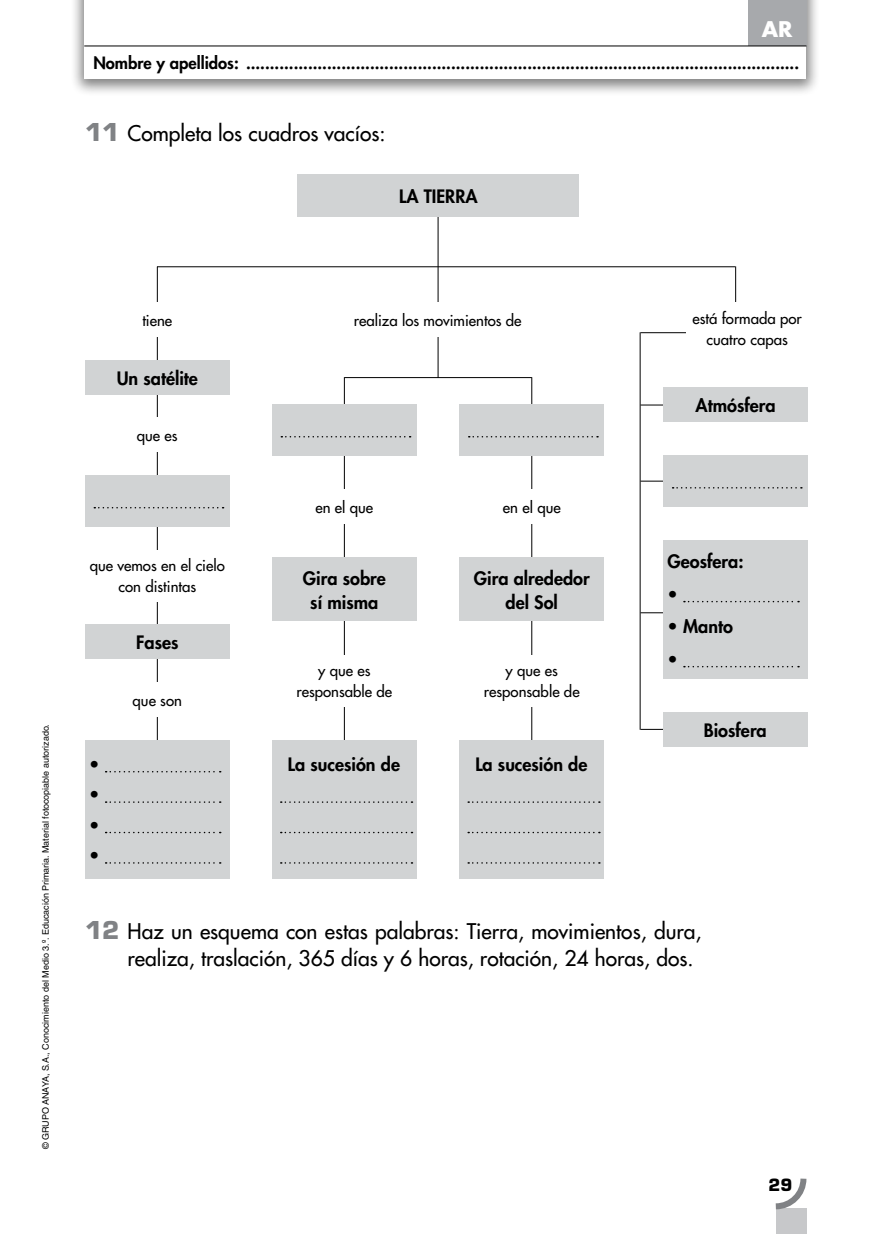
<style>
.page{position:relative;width:893px;height:1234px;background:#fff}
.page>*{position:absolute;margin:0;border:0;box-sizing:border-box;transform-origin:0 0}
.texto_general{font:500 21px/27px "Futura Std";color:#000}
.t1{font:700 21px "Futura Std";color:#fff}
.ENUNCIADOS{font:800 18px/24px "Futura Std";color:#000;text-align:center}
.t2{font:800 16.5px "Futura Std";color:#000}
.t3{font:700 16.5px "Eurostile LT Std";color:#000}
.ENUNCIADOS-2{font:500 15px/21px "Futura Std";color:#000;text-align:center}
.t4{font:9px "Helvetica LT Std";color:#000}
.s1{font-family:"Eurostile LT Std";font-weight:700;font-size:24px;color:#808285}
</style>
<div class="page">
<div style="left:776px;top:1208px;width:30px;height:25px;background:#c7c8ca"></div>
<svg style="left:775px;top:1178px;width:32px;height:33px"></svg>
<div style="left:70px;top:0;width:750px;height:97px;background:#000;opacity:.5"></div>
<div style="left:84px;top:0;width:722px;height:79px;background:#fff"></div>
<div style="left:748px;top:0;width:58px;height:46px;background:#a7a9ac"></div>
<hr style="left:84px;top:46px;width:722px;height:1px;background:#000">
<hr style="left:438px;top:184px;width:1px;height:194px;background:#000">
<div style="left:298px;top:174px;width:281px;height:43px;background:#d1d3d4"></div>
<hr style="left:157px;top:266px;width:578px;height:1px;background:#000">
<hr style="left:157px;top:267px;width:1px;height:513px;background:#000">
<hr style="left:344px;top:377px;width:1px;height:462px;background:#000">
<hr style="left:531px;top:377px;width:1px;height:462px;background:#000">
<hr style="left:735px;top:266px;width:1px;height:60px;background:#000">
<hr style="left:640px;top:404px;width:155px;height:1px;background:#000">
<hr style="left:640px;top:332px;width:155px;height:1px;background:#000">
<hr style="left:344px;top:377px;width:188px;height:1px;background:#000">
<hr style="left:640px;top:480px;width:155px;height:1px;background:#000">
<hr style="left:640px;top:612px;width:155px;height:1px;background:#000">
<hr style="left:640px;top:728px;width:155px;height:1px;background:#000">
<hr style="left:640px;top:332px;width:1px;height:397px;background:#000">
<div style="left:85px;top:360px;width:145px;height:34px;background:#d1d3d4"></div>
<div style="left:663px;top:387px;width:145px;height:34px;background:#d1d3d4"></div>
<div style="left:85px;top:624px;width:145px;height:34px;background:#d1d3d4"></div>
<div style="left:272px;top:557px;width:145px;height:64px;background:#d1d3d4"></div>
<div style="left:459px;top:557px;width:145px;height:64px;background:#d1d3d4"></div>
<div style="left:663px;top:712px;width:144px;height:34px;background:#d1d3d4"></div>
<div style="left:85px;top:475px;width:145px;height:51px;background:#d1d3d4"></div>
<svg style="left:94px;top:507px;width:130px;height:1px"></svg>
<div style="left:272px;top:404px;width:145px;height:51px;background:#d1d3d4"></div>
<svg style="left:281px;top:436px;width:130px;height:1px"></svg>
<div style="left:459px;top:404px;width:145px;height:51px;background:#d1d3d4"></div>
<svg style="left:469px;top:436px;width:129px;height:1px"></svg>
<div style="left:663px;top:455px;width:145px;height:51px;background:#d1d3d4"></div>
<svg style="left:673px;top:487px;width:129px;height:1px"></svg>
<div style="left:85px;top:739px;width:145px;height:139px;background:#d1d3d4"></div>
<svg style="left:106px;top:771px;width:115px;height:1px"></svg>
<svg style="left:106px;top:801px;width:115px;height:1px"></svg>
<svg style="left:106px;top:831px;width:115px;height:2px"></svg>
<svg style="left:106px;top:862px;width:115px;height:1px"></svg>
<div style="left:272px;top:739px;width:144px;height:139px;background:#d1d3d4"></div>
<svg style="left:281px;top:801px;width:131px;height:1px"></svg>
<svg style="left:281px;top:831px;width:131px;height:2px"></svg>
<svg style="left:281px;top:862px;width:131px;height:1px"></svg>
<div style="left:459px;top:739px;width:145px;height:139px;background:#d1d3d4"></div>
<svg style="left:468px;top:801px;width:132px;height:1px"></svg>
<svg style="left:468px;top:831px;width:132px;height:2px"></svg>
<svg style="left:468px;top:862px;width:132px;height:1px"></svg>
<div style="left:663px;top:540px;width:145px;height:138px;background:#d1d3d4"></div>
<svg style="left:684px;top:600px;width:115px;height:2px"></svg>
<svg style="left:684px;top:665px;width:115px;height:2px"></svg>
<div style="left:85px;top:302px;width:145px;height:34px;background:#fff"></div>
<div style="left:341px;top:302px;width:193px;height:34px;background:#fff"></div>
<div style="left:686px;top:302px;width:122px;height:51px;background:#fff"></div>
<div style="left:85px;top:418px;width:145px;height:34px;background:#fff"></div>
<div style="left:272px;top:489px;width:145px;height:34px;background:#fff"></div>
<div style="left:459px;top:489px;width:145px;height:34px;background:#fff"></div>
<div style="left:85px;top:682px;width:145px;height:34px;background:#fff"></div>
<div style="left:272px;top:655px;width:145px;height:51px;background:#fff"></div>
<div style="left:459px;top:655px;width:145px;height:51px;background:#fff"></div>
<div style="left:85px;top:550px;width:145px;height:51px;background:#fff"></div>
<p class="t1" style="left:762px;top:15px;width:32px">AR</p>
<p class="t2" style="left:93px;top:52px;width:707px">Nombre y apellidos: ....................................................................................................................</p>
<p class="texto_general" style="left:85px;top:120px;width:302px"><span class="s1">11</span> Completa los cuadros vacíos:</p>
<p class="ENUNCIADOS" style="left:399px;top:184px;width:80px">LA TIERRA</p>
<p class="t4" style="left:41px;top:1148px;width:426px;rotate:-90deg">© GRUPO ANAYA, S.A., Conocimiento del Medio 3.º. Educación Primaria. Material fotocopiable autorizado.</p>
<p class="ENUNCIADOS-2" style="left:142px;top:310px;width:31px">tiene</p>
<p class="ENUNCIADOS-2" style="left:354px;top:310px;width:169px">realiza los movimientos de</p>
<p class="ENUNCIADOS-2" style="left:692px;top:308px;width:111px">está formada por cuatro capas</p>
<p class="ENUNCIADOS" style="left:117px;top:366px;width:83px">Un satélite</p>
<p class="ENUNCIADOS-2" style="left:137px;top:425px;width:42px">que es</p>
<p class="ENUNCIADOS-2" style="left:90px;top:555px;width:137px">que vemos en el cielo con distintas</p>
<p class="ENUNCIADOS" style="left:136px;top:630px;width:44px">Fases</p>
<p class="ENUNCIADOS" style="left:89px;top:752px;width:12px">•</p>
<p class="ENUNCIADOS" style="left:89px;top:782px;width:12px">•</p>
<p class="ENUNCIADOS" style="left:89px;top:813px;width:12px">•</p>
<p class="ENUNCIADOS" style="left:89px;top:843px;width:12px">•</p>
<p class="ENUNCIADOS-2" style="left:133px;top:689px;width:51px">que son</p>
<p class="ENUNCIADOS-2" style="left:315px;top:496px;width:59px">en el que</p>
<p class="ENUNCIADOS-2" style="left:503px;top:496px;width:59px">en el que</p>
<p class="ENUNCIADOS" style="left:303px;top:566px;width:84px">Gira sobre sí misma</p>
<p class="ENUNCIADOS" style="left:474px;top:566px;width:117px">Gira alrededor del Sol</p>
<p class="ENUNCIADOS-2" style="left:296px;top:660px;width:97px">y que es responsable de</p>
<p class="ENUNCIADOS-2" style="left:484px;top:660px;width:97px">y que es responsable de</p>
<p class="ENUNCIADOS" style="left:288px;top:752px;width:114px">La sucesión de</p>
<p class="ENUNCIADOS" style="left:475px;top:752px;width:114px">La sucesión de</p>
<p class="ENUNCIADOS" style="left:696px;top:393px;width:82px">Atmósfera</p>
<p class="ENUNCIADOS" style="left:668px;top:549px;width:78px">Geosfera:</p>
<p class="ENUNCIADOS" style="left:668px;top:582px;width:12px">•</p>
<p class="ENUNCIADOS" style="left:668px;top:614px;width:67px">• Manto</p>
<p class="ENUNCIADOS" style="left:668px;top:647px;width:12px">•</p>
<p class="ENUNCIADOS" style="left:704px;top:718px;width:64px">Biosfera</p>
<p class="texto_general" style="left:128px;top:917px;width:575px;text-indent:-43px"><span class="s1">12</span> Haz un esquema con estas palabras: Tierra, movimientos, dura, realiza, traslación, 365 días y 6 horas, rotación, 24 horas, dos.</p>
<p class="t3" style="left:768px;top:1174px;width:25px">29</p>
</div>
